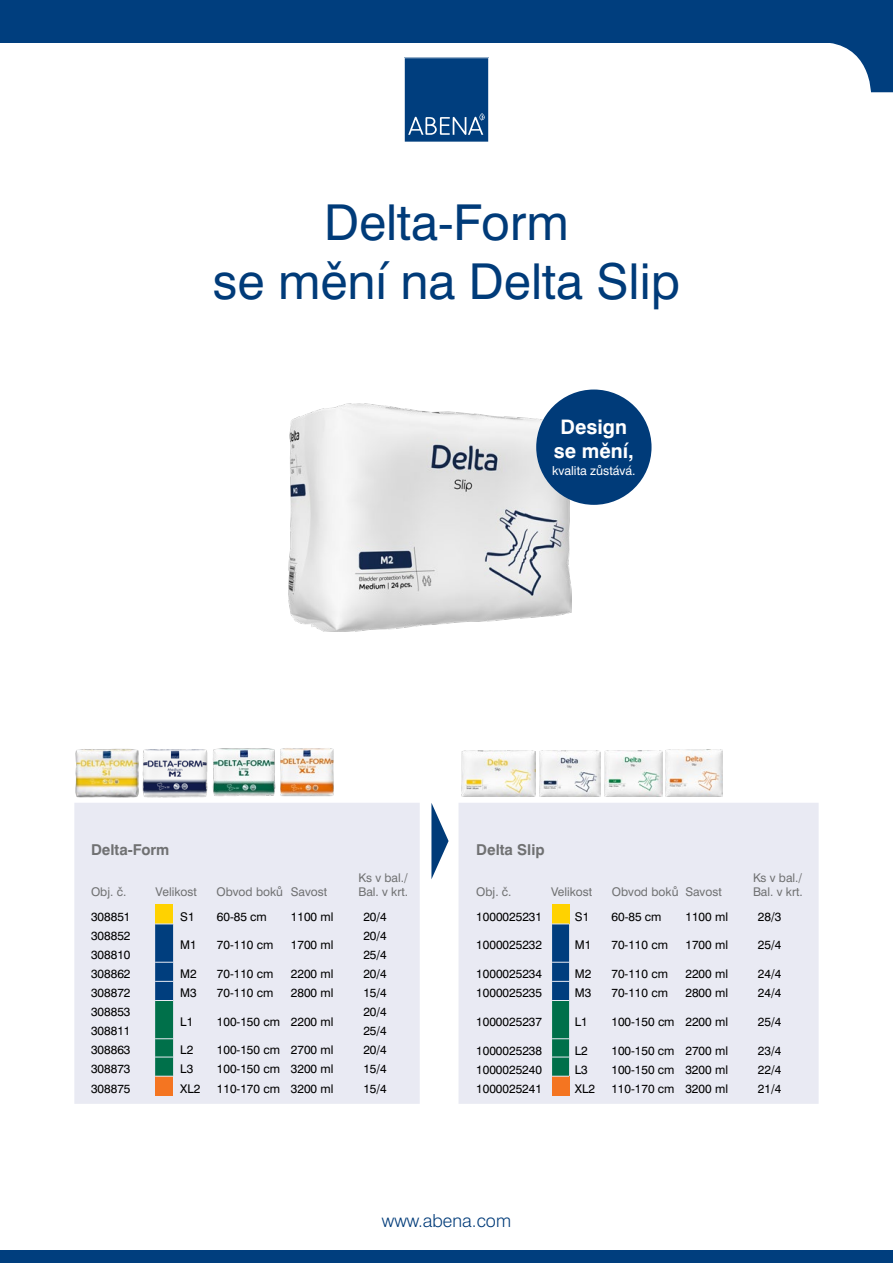
<style>
.page{position:relative;width:893px;height:1263px;background:#fff}
.page>*{position:absolute;margin:0;border:0;box-sizing:border-box;transform-origin:0 0}
.t1{font:49.5px/59.4px "Swiss 721 BTCE";color:#003b79;text-align:center}
.t2{font:700 19.95px/24px "Swiss 721 BTCE";color:#fff;text-align:center}
.t3{font:300 18px "Swiss 721 BTCE";color:#003b79}
.t4{font:700 15px "Swiss 721 BTCE";color:#707172}
.t5{font:12.45px "Swiss 721 BTCE";color:#fff}
.t6{font:12px "Swiss 721 BTCE";color:#000}
.t7{font:12px/14.4px "Swiss 721 BTCE";color:#707172}
</style>
<div class="page">
<svg style="left:830px;top:43px;width:63px;height:50px"></svg>
<div style="left:0;top:0;width:893px;height:43px;background:#003e7e"></div>
<svg style="left:404px;top:57px;width:85px;height:85px"></svg>
<div style="left:0;top:1250px;width:893px;height:13px;background:#003e7e"></div>
<div style="left:74px;top:803px;width:346px;height:301px;background:#e9eaf3"></div>
<div style="left:155px;top:905px;width:18px;height:19px;background:#ffd200"></div>
<div style="left:155px;top:1076px;width:18px;height:19px;background:#f47521"></div>
<svg style="left:155px;top:923px;width:18px;height:154px"></svg>
<div style="left:458px;top:803px;width:361px;height:301px;background:#e9eaf3"></div>
<div style="left:552px;top:905px;width:17px;height:19px;background:#ffd200"></div>
<div style="left:552px;top:1076px;width:17px;height:19px;background:#f47521"></div>
<svg style="left:552px;top:923px;width:17px;height:154px"></svg>
<svg style="left:431px;top:803px;width:17px;height:76px"></svg>
<img style="left:138px;top:749px;width:68px;height:49px">
<img style="left:281px;top:748px;width:61px;height:58px">
<img style="left:206px;top:748px;width:75px;height:61px">
<img style="left:75px;top:748px;width:63px;height:49px">
<img style="left:462px;top:750px;width:74px;height:46px">
<img style="left:604px;top:750px;width:58px;height:46px">
<img style="left:666px;top:750px;width:56px;height:46px">
<img style="left:540px;top:750px;width:61px;height:46px">
<img style="left:288px;top:404px;width:284px;height:227px">
<div style="left:536px;top:389px;width:115px;height:116px;background:#003b79;border-radius:50%"></div>
<h1 class="t1" style="left:213px;top:191px;width:469px">Delta-Form<br>se mění na Delta Slip</h1>
<h2 class="t2" style="left:554px;top:414px;width:82px">Design se mění,</h2>
<p class="t5" style="left:552px;top:463px;width:85px">kvalita zůstává.</p>
<p class="t4" style="left:91px;top:839px;width:80px">Delta-Form</p>
<p class="t7" style="left:91px;top:884px;width:37px">Obj. č.</p>
<p class="t7" style="left:156px;top:884px;width:43px">Velikost</p>
<p class="t7" style="left:216px;top:884px;width:112px">Obvod boků Savost</p>
<p class="t7" style="left:358px;top:870px;width:51px">Ks v bal./<br>Bal. v krt.</p>
<p class="t6" style="left:91px;top:909px;width:41px">308851</p>
<p class="t6" style="left:180px;top:909px;width:16px">S1</p>
<p class="t6" style="left:217px;top:909px;width:51px">60-85 cm</p>
<p class="t6" style="left:291px;top:909px;width:44px">1100 ml</p>
<p class="t6" style="left:363px;top:909px;width:25px">20/4</p>
<p class="t6" style="left:91px;top:928px;width:41px">308852</p>
<p class="t6" style="left:180px;top:937px;width:18px">M1</p>
<p class="t6" style="left:217px;top:937px;width:58px">70-110 cm</p>
<p class="t6" style="left:291px;top:937px;width:44px">1700 ml</p>
<p class="t6" style="left:363px;top:928px;width:25px">20/4</p>
<p class="t6" style="left:91px;top:947px;width:41px">308810</p>
<p class="t6" style="left:363px;top:947px;width:25px">25/4</p>
<p class="t6" style="left:91px;top:966px;width:41px">308862</p>
<p class="t6" style="left:180px;top:966px;width:18px">M2</p>
<p class="t6" style="left:217px;top:966px;width:58px">70-110 cm</p>
<p class="t6" style="left:291px;top:966px;width:44px">2200 ml</p>
<p class="t6" style="left:363px;top:966px;width:25px">20/4</p>
<p class="t6" style="left:91px;top:985px;width:41px">308872</p>
<p class="t6" style="left:180px;top:985px;width:18px">M3</p>
<p class="t6" style="left:217px;top:985px;width:58px">70-110 cm</p>
<p class="t6" style="left:291px;top:985px;width:44px">2800 ml</p>
<p class="t6" style="left:363px;top:985px;width:25px">15/4</p>
<p class="t6" style="left:91px;top:1004px;width:41px">308853</p>
<p class="t6" style="left:180px;top:1014px;width:15px">L1</p>
<p class="t6" style="left:217px;top:1014px;width:118px">100-150 cm 2200 ml</p>
<p class="t6" style="left:363px;top:1004px;width:25px">20/4</p>
<p class="t6" style="left:91px;top:1023px;width:41px">308811</p>
<p class="t6" style="left:363px;top:1023px;width:25px">25/4</p>
<p class="t6" style="left:91px;top:1042px;width:41px">308863</p>
<p class="t6" style="left:180px;top:1042px;width:15px">L2</p>
<p class="t6" style="left:217px;top:1042px;width:118px">100-150 cm 2700 ml</p>
<p class="t6" style="left:363px;top:1042px;width:25px">20/4</p>
<p class="t6" style="left:91px;top:1061px;width:41px">308873</p>
<p class="t6" style="left:180px;top:1061px;width:15px">L3</p>
<p class="t6" style="left:217px;top:1061px;width:118px">100-150 cm 3200 ml</p>
<p class="t6" style="left:363px;top:1061px;width:25px">15/4</p>
<p class="t6" style="left:91px;top:1080px;width:41px">308875</p>
<p class="t6" style="left:180px;top:1080px;width:22px">XL2</p>
<p class="t6" style="left:217px;top:1080px;width:118px">110-170 cm 3200 ml</p>
<p class="t6" style="left:363px;top:1080px;width:25px">15/4</p>
<p class="t4" style="left:476px;top:839px;width:70px">Delta Slip</p>
<p class="t7" style="left:476px;top:884px;width:37px">Obj. č.</p>
<p class="t7" style="left:551px;top:884px;width:43px">Velikost</p>
<p class="t7" style="left:612px;top:884px;width:111px">Obvod boků Savost</p>
<p class="t7" style="left:753px;top:870px;width:51px">Ks v bal./<br>Bal. v krt.</p>
<p class="t6" style="left:476px;top:909px;width:67px">1000025231</p>
<p class="t6" style="left:575px;top:909px;width:16px">S1</p>
<p class="t6" style="left:611px;top:909px;width:51px">60-85 cm</p>
<p class="t6" style="left:685px;top:909px;width:44px">1100 ml</p>
<p class="t6" style="left:758px;top:909px;width:25px">28/3</p>
<p class="t6" style="left:476px;top:937px;width:67px">1000025232</p>
<p class="t6" style="left:575px;top:937px;width:18px">M1</p>
<p class="t6" style="left:611px;top:937px;width:58px">70-110 cm</p>
<p class="t6" style="left:685px;top:937px;width:44px">1700 ml</p>
<p class="t6" style="left:758px;top:937px;width:25px">25/4</p>
<p class="t6" style="left:476px;top:966px;width:67px">1000025234</p>
<p class="t6" style="left:575px;top:966px;width:18px">M2</p>
<p class="t6" style="left:611px;top:966px;width:58px">70-110 cm</p>
<p class="t6" style="left:685px;top:966px;width:44px">2200 ml</p>
<p class="t6" style="left:758px;top:966px;width:25px">24/4</p>
<p class="t6" style="left:476px;top:985px;width:67px">1000025235</p>
<p class="t6" style="left:575px;top:985px;width:18px">M3</p>
<p class="t6" style="left:611px;top:985px;width:58px">70-110 cm</p>
<p class="t6" style="left:685px;top:985px;width:44px">2800 ml</p>
<p class="t6" style="left:758px;top:985px;width:25px">24/4</p>
<p class="t6" style="left:476px;top:1014px;width:67px">1000025237</p>
<p class="t6" style="left:575px;top:1014px;width:15px">L1</p>
<p class="t6" style="left:611px;top:1014px;width:118px">100-150 cm 2200 ml</p>
<p class="t6" style="left:758px;top:1014px;width:25px">25/4</p>
<p class="t6" style="left:476px;top:1042px;width:67px">1000025238</p>
<p class="t6" style="left:575px;top:1042px;width:15px">L2</p>
<p class="t6" style="left:611px;top:1042px;width:118px">100-150 cm 2700 ml</p>
<p class="t6" style="left:758px;top:1042px;width:25px">23/4</p>
<p class="t6" style="left:476px;top:1061px;width:67px">1000025240</p>
<p class="t6" style="left:575px;top:1061px;width:15px">L3</p>
<p class="t6" style="left:611px;top:1061px;width:118px">100-150 cm 3200 ml</p>
<p class="t6" style="left:758px;top:1061px;width:25px">22/4</p>
<p class="t6" style="left:476px;top:1081px;width:67px">1000025241</p>
<p class="t6" style="left:575px;top:1081px;width:22px">XL2</p>
<p class="t6" style="left:611px;top:1081px;width:118px">110-170 cm 3200 ml</p>
<p class="t6" style="left:758px;top:1081px;width:25px">21/4</p>
<h3 class="t3" style="left:382px;top:1208px;width:131px">www.abena.com</h3>
</div>
